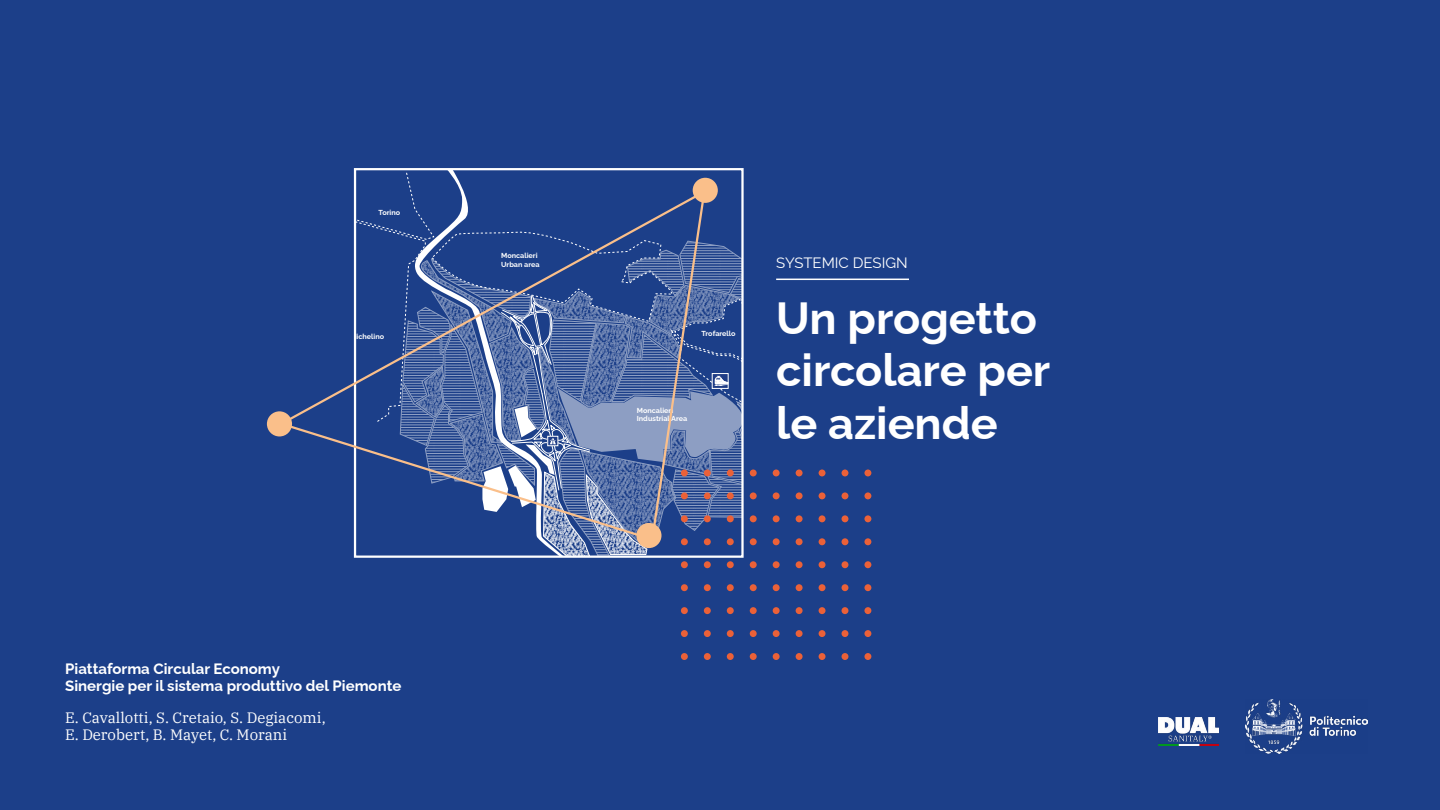
<style>
.page{position:relative;width:1440px;height:810px;background:#1c3f89}
.page>*{position:absolute;margin:0;border:0;box-sizing:border-box;transform-origin:0 0}
.t1{font:700 45px/52.5px "Raleway";color:#fff}
.t2{font:700 15px/17.2px "Raleway";color:#fff}
.t3{font:15px/17.2px "IBM Plex Serif";color:#fff}
.t4{font:15px "Raleway";color:#fff}
.t5{font:700 7.27px/8.7px "Raleway";color:#fff}
</style>
<div class="page">
<svg style="left:406px;top:171px;width:335px;height:384px"></svg>
<div style="left:354px;top:168px;width:390px;height:390px;border:2px solid #fff"></div>
<div style="left:704px;top:470px;width:7px;height:6px;background:#eb6138;border-radius:50%"></div>
<div style="left:704px;top:492px;width:7px;height:7px;background:#eb6138;border-radius:50%"></div>
<div style="left:704px;top:515px;width:7px;height:7px;background:#eb6138;border-radius:50%"></div>
<div style="left:704px;top:538px;width:7px;height:7px;background:#eb6138;border-radius:50%"></div>
<div style="left:704px;top:561px;width:7px;height:7px;background:#eb6138;border-radius:50%"></div>
<div style="left:704px;top:584px;width:7px;height:7px;background:#eb6138;border-radius:50%"></div>
<div style="left:704px;top:607px;width:7px;height:7px;background:#eb6138;border-radius:50%"></div>
<div style="left:704px;top:630px;width:7px;height:7px;background:#eb6138;border-radius:50%"></div>
<div style="left:704px;top:653px;width:7px;height:7px;background:#eb6138;border-radius:50%"></div>
<div style="left:727px;top:470px;width:7px;height:6px;background:#eb6138;border-radius:50%"></div>
<div style="left:727px;top:492px;width:7px;height:7px;background:#eb6138;border-radius:50%"></div>
<div style="left:727px;top:515px;width:7px;height:7px;background:#eb6138;border-radius:50%"></div>
<div style="left:727px;top:538px;width:7px;height:7px;background:#eb6138;border-radius:50%"></div>
<div style="left:727px;top:561px;width:7px;height:7px;background:#eb6138;border-radius:50%"></div>
<div style="left:727px;top:584px;width:7px;height:7px;background:#eb6138;border-radius:50%"></div>
<div style="left:727px;top:607px;width:7px;height:7px;background:#eb6138;border-radius:50%"></div>
<div style="left:727px;top:630px;width:7px;height:7px;background:#eb6138;border-radius:50%"></div>
<div style="left:727px;top:653px;width:7px;height:7px;background:#eb6138;border-radius:50%"></div>
<div style="left:750px;top:470px;width:7px;height:6px;background:#eb6138;border-radius:50%"></div>
<div style="left:750px;top:492px;width:7px;height:7px;background:#eb6138;border-radius:50%"></div>
<div style="left:750px;top:515px;width:7px;height:7px;background:#eb6138;border-radius:50%"></div>
<div style="left:750px;top:538px;width:7px;height:7px;background:#eb6138;border-radius:50%"></div>
<div style="left:750px;top:561px;width:7px;height:7px;background:#eb6138;border-radius:50%"></div>
<div style="left:750px;top:584px;width:7px;height:7px;background:#eb6138;border-radius:50%"></div>
<div style="left:750px;top:607px;width:7px;height:7px;background:#eb6138;border-radius:50%"></div>
<div style="left:750px;top:630px;width:7px;height:7px;background:#eb6138;border-radius:50%"></div>
<div style="left:750px;top:653px;width:7px;height:7px;background:#eb6138;border-radius:50%"></div>
<div style="left:773px;top:470px;width:7px;height:6px;background:#eb6138;border-radius:50%"></div>
<div style="left:773px;top:492px;width:7px;height:7px;background:#eb6138;border-radius:50%"></div>
<div style="left:773px;top:515px;width:7px;height:7px;background:#eb6138;border-radius:50%"></div>
<div style="left:773px;top:538px;width:7px;height:7px;background:#eb6138;border-radius:50%"></div>
<div style="left:773px;top:561px;width:7px;height:7px;background:#eb6138;border-radius:50%"></div>
<div style="left:773px;top:584px;width:7px;height:7px;background:#eb6138;border-radius:50%"></div>
<div style="left:773px;top:607px;width:7px;height:7px;background:#eb6138;border-radius:50%"></div>
<div style="left:773px;top:630px;width:7px;height:7px;background:#eb6138;border-radius:50%"></div>
<div style="left:773px;top:653px;width:7px;height:7px;background:#eb6138;border-radius:50%"></div>
<div style="left:796px;top:470px;width:7px;height:6px;background:#eb6138;border-radius:50%"></div>
<div style="left:796px;top:492px;width:7px;height:7px;background:#eb6138;border-radius:50%"></div>
<div style="left:796px;top:515px;width:7px;height:7px;background:#eb6138;border-radius:50%"></div>
<div style="left:796px;top:538px;width:7px;height:7px;background:#eb6138;border-radius:50%"></div>
<div style="left:796px;top:561px;width:7px;height:7px;background:#eb6138;border-radius:50%"></div>
<div style="left:796px;top:584px;width:7px;height:7px;background:#eb6138;border-radius:50%"></div>
<div style="left:796px;top:607px;width:7px;height:7px;background:#eb6138;border-radius:50%"></div>
<div style="left:796px;top:630px;width:7px;height:7px;background:#eb6138;border-radius:50%"></div>
<div style="left:796px;top:653px;width:7px;height:7px;background:#eb6138;border-radius:50%"></div>
<div style="left:819px;top:470px;width:7px;height:6px;background:#eb6138;border-radius:50%"></div>
<div style="left:819px;top:492px;width:7px;height:7px;background:#eb6138;border-radius:50%"></div>
<div style="left:819px;top:515px;width:7px;height:7px;background:#eb6138;border-radius:50%"></div>
<div style="left:819px;top:538px;width:7px;height:7px;background:#eb6138;border-radius:50%"></div>
<div style="left:819px;top:561px;width:7px;height:7px;background:#eb6138;border-radius:50%"></div>
<div style="left:819px;top:584px;width:7px;height:7px;background:#eb6138;border-radius:50%"></div>
<div style="left:819px;top:607px;width:7px;height:7px;background:#eb6138;border-radius:50%"></div>
<div style="left:819px;top:630px;width:7px;height:7px;background:#eb6138;border-radius:50%"></div>
<div style="left:819px;top:653px;width:7px;height:7px;background:#eb6138;border-radius:50%"></div>
<svg style="left:842px;top:470px;width:6px;height:6px"></svg>
<div style="left:842px;top:492px;width:6px;height:7px;background:#eb6138;border-radius:50%"></div>
<div style="left:842px;top:515px;width:6px;height:7px;background:#eb6138;border-radius:50%"></div>
<div style="left:842px;top:538px;width:6px;height:7px;background:#eb6138;border-radius:50%"></div>
<div style="left:842px;top:561px;width:6px;height:7px;background:#eb6138;border-radius:50%"></div>
<div style="left:842px;top:584px;width:6px;height:7px;background:#eb6138;border-radius:50%"></div>
<div style="left:842px;top:607px;width:6px;height:7px;background:#eb6138;border-radius:50%"></div>
<div style="left:842px;top:630px;width:6px;height:7px;background:#eb6138;border-radius:50%"></div>
<div style="left:842px;top:653px;width:6px;height:7px;background:#eb6138;border-radius:50%"></div>
<div style="left:864px;top:470px;width:7px;height:6px;background:#eb6138;border-radius:50%"></div>
<div style="left:864px;top:492px;width:7px;height:7px;background:#eb6138;border-radius:50%"></div>
<div style="left:864px;top:515px;width:7px;height:7px;background:#eb6138;border-radius:50%"></div>
<div style="left:864px;top:538px;width:7px;height:7px;background:#eb6138;border-radius:50%"></div>
<div style="left:864px;top:561px;width:7px;height:7px;background:#eb6138;border-radius:50%"></div>
<div style="left:864px;top:584px;width:7px;height:7px;background:#eb6138;border-radius:50%"></div>
<div style="left:864px;top:607px;width:7px;height:7px;background:#eb6138;border-radius:50%"></div>
<div style="left:864px;top:630px;width:7px;height:7px;background:#eb6138;border-radius:50%"></div>
<div style="left:864px;top:653px;width:7px;height:7px;background:#eb6138;border-radius:50%"></div>
<div style="left:681px;top:538px;width:7px;height:7px;background:#eb6138;border-radius:50%"></div>
<div style="left:681px;top:561px;width:7px;height:7px;background:#eb6138;border-radius:50%"></div>
<div style="left:681px;top:584px;width:7px;height:7px;background:#eb6138;border-radius:50%"></div>
<div style="left:681px;top:607px;width:7px;height:7px;background:#eb6138;border-radius:50%"></div>
<div style="left:681px;top:630px;width:7px;height:7px;background:#eb6138;border-radius:50%"></div>
<div style="left:681px;top:653px;width:7px;height:7px;background:#eb6138;border-radius:50%"></div>
<img style="left:1245px;top:700px;width:122px;height:54px">
<img style="left:1159px;top:718px;width:60px;height:27px">
<hr style="left:776px;top:279px;width:133px;height:1px;background:#fff">
<div style="left:636px;top:523px;width:26px;height:25px;background:#fabf8a;border-radius:50%"></div>
<div style="left:267px;top:411px;width:25px;height:25px;background:#fabf8a;border-radius:50%"></div>
<div style="left:693px;top:178px;width:25px;height:25px;background:#fabf8a;border-radius:50%"></div>
<svg style="left:278px;top:188px;width:429px;height:354px"></svg>
<p class="t5" style="left:379px;top:207px;width:23px">Torino</p>
<p class="t5" style="left:351px;top:331px;width:35px">Nichelino</p>
<h2 class="t2" style="left:65px;top:659px;width:338px">Piattaforma Circular Economy<br>Sinergie per il sistema produttivo del Piemonte</h2>
<h2 class="t3" style="left:65px;top:708px;width:262px">E. Cavallotti, S. Cretaio, S. Degiacomi,<br>E. Derobert, B. Mayet, C. Morani</h2>
<p class="t5" style="left:501px;top:251px;width:40px">Moncalieri<br>Urban area</p>
<p class="t5" style="left:701px;top:328px;width:36px">Trofarello</p>
<p class="t5" style="left:637px;top:405px;width:52px">Moncalieri<br>Industrial Area</p>
<h2 class="t4" style="left:776px;top:251px;width:133px">SYSTEMIC DESIGN</h2>
<h1 class="t1" style="left:776px;top:287px;width:276px">Un progetto circolare per le aziende</h1>
</div>
